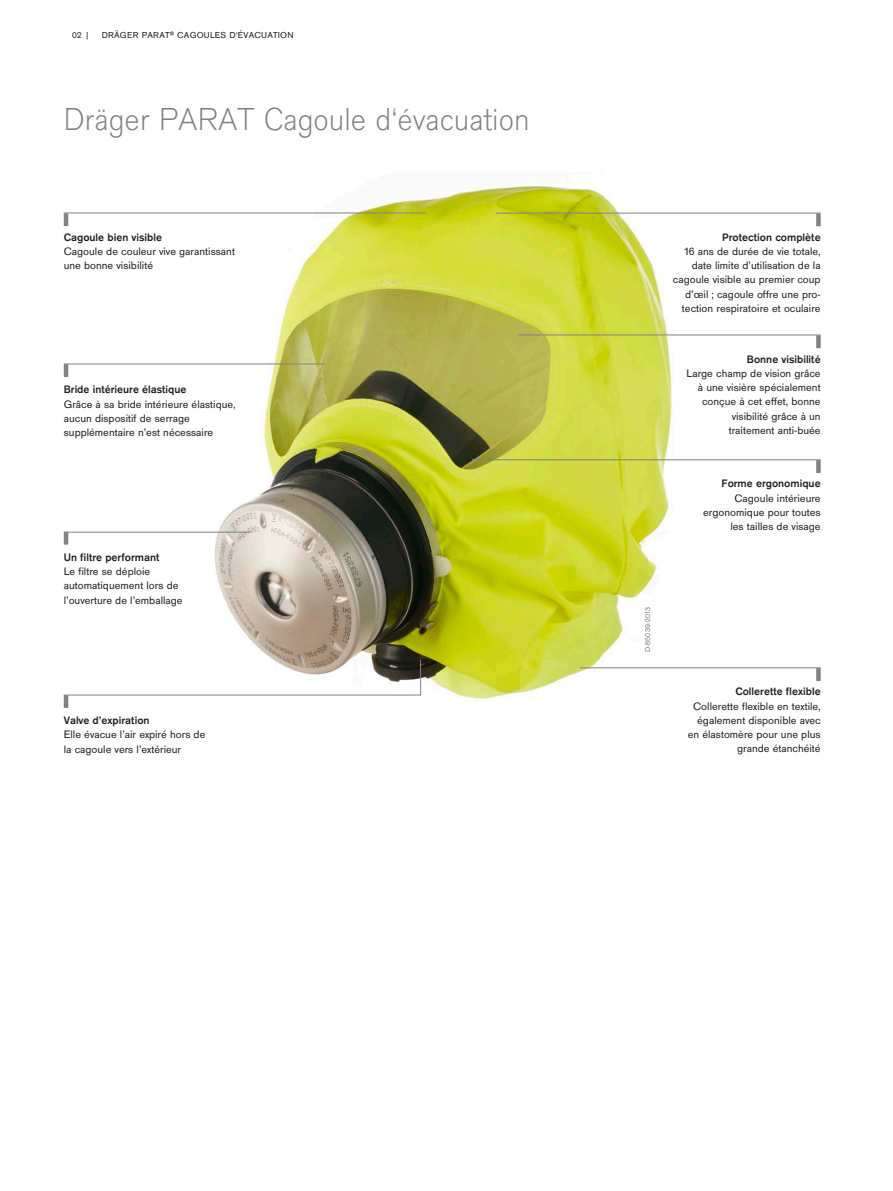
<style>
.page{position:relative;width:893px;height:1191px;background:#fff}
.page>*{position:absolute;margin:0;border:0;box-sizing:border-box;transform-origin:0 0}
.Untertitel_60_Schwar{font:300 33px "Draeger San";color:#808285}
.t1{font:11.25px/14.2px "Draeger San";color:#231f20;text-align:right}
.t2{font:700 11.25px "Draeger San";color:#231f20}
.t3{font:9px "Draeger San";letter-spacing:.025em;color:#231f20}
.Bildnummer_-_5_5{font:7.5px "Draeger San";letter-spacing:.025em;color:#808285}
.s1{font-family:"Draeger San Tab"}
</style>
<div class="page">
<img style="left:208px;top:183px;width:496px;height:518px">
<hr style="left:580px;top:667px;width:241px;height:1px;background:#808285">
<hr style="left:472px;top:459px;width:349px;height:1px;background:#808285">
<hr style="left:518px;top:335px;width:303px;height:1px;background:#808285">
<div style="left:816px;top:668px;width:5px;height:13px;background:#808285"></div>
<div style="left:816px;top:460px;width:5px;height:13px;background:#808285"></div>
<div style="left:816px;top:335px;width:5px;height:13px;background:#808285"></div>
<svg style="left:63px;top:659px;width:358px;height:36px"></svg>
<hr style="left:64px;top:695px;width:4px;height:13px;background:#808285">
<hr style="left:64px;top:364px;width:4px;height:13px;background:#808285">
<hr style="left:64px;top:213px;width:4px;height:13px;background:#808285">
<hr style="left:64px;top:532px;width:4px;height:12px;background:#808285">
<hr style="left:496px;top:213px;width:325px;height:1px;background:#808285">
<div style="left:816px;top:213px;width:5px;height:13px;background:#808285"></div>
<hr style="left:64px;top:364px;width:261px;height:1px;background:#808285">
<hr style="left:64px;top:213px;width:363px;height:1px;background:#808285">
<hr style="left:64px;top:532px;width:187px;height:1px;background:#808285">
<p class="t3" style="left:72px;top:30px;width:19px">02 <span class="s1">|</span></p>
<p class="t3" style="left:102px;top:30px;width:193px">DRÄGER PARAT<sup>®</sup> CAGOULES D‘ÉVACUATION</p>
<p class="Untertitel_60_Schwar" style="left:64px;top:101px;width:467px">Dräger PARAT Cagoule d‘évacuation</p>
<p class="t2" style="left:64px;top:231px;width:100px">Cagoule bien visible</p>
<p class="t1" style="left:64px;top:244px;width:173px;text-align:left">Cagoule de couleur vive garantissant une bonne visibilité</p>
<p class="t2" style="left:64px;top:383px;width:124px">Bride intérieure élastique</p>
<p class="t1" style="left:64px;top:397px;width:173px;text-align:left">Grâce à sa bride intérieure élastique, aucun dispositif de serrage supplémentaire n’est nécessaire</p>
<p class="t2" style="left:64px;top:551px;width:97px">Un filtre performant</p>
<p class="t1" style="left:64px;top:564px;width:120px;text-align:left">Le filtre se déploie automatiquement lors de l’ouverture de l’emballage</p>
<p class="t2" style="left:64px;top:714px;width:87px">Valve d’expiration</p>
<p class="t1" style="left:64px;top:728px;width:143px;text-align:left">Elle évacue l’air expiré hors de la cagoule vers l’extérieur</p>
<p class="t2" style="left:722px;top:231px;width:100px">Protection complète</p>
<p class="t1" style="left:673px;top:244px;width:149px">16 ans de durée de vie totale, date limite d’utilisation de la cagoule visible au premier coup d’œil ; cagoule offre une pro&shy;tection respiratoire et oculaire</p>
<p class="t2" style="left:747px;top:352px;width:75px">Bonne visibilité</p>
<p class="t1" style="left:687px;top:366px;width:136px">Large champ de vision grâce à une visière spécialement conçue à cet effet, bonne visibilité grâce à un traitement anti-buée</p>
<p class="t2" style="left:722px;top:477px;width:101px">Forme ergonomique</p>
<p class="t1" style="left:703px;top:491px;width:119px">Cagoule intérieure ergonomique pour toutes les tailles de visage</p>
<p class="Bildnummer_-_5_5" style="left:644px;top:652px;width:47px;rotate:-90deg">D-85039-2013</p>
<p class="t2" style="left:735px;top:685px;width:87px">Collerette flexible</p>
<p class="t1" style="left:688px;top:699px;width:134px">Collerette flexible en textile, également disponible avec en élastomère pour une plus grande étanchéité</p>
</div>
